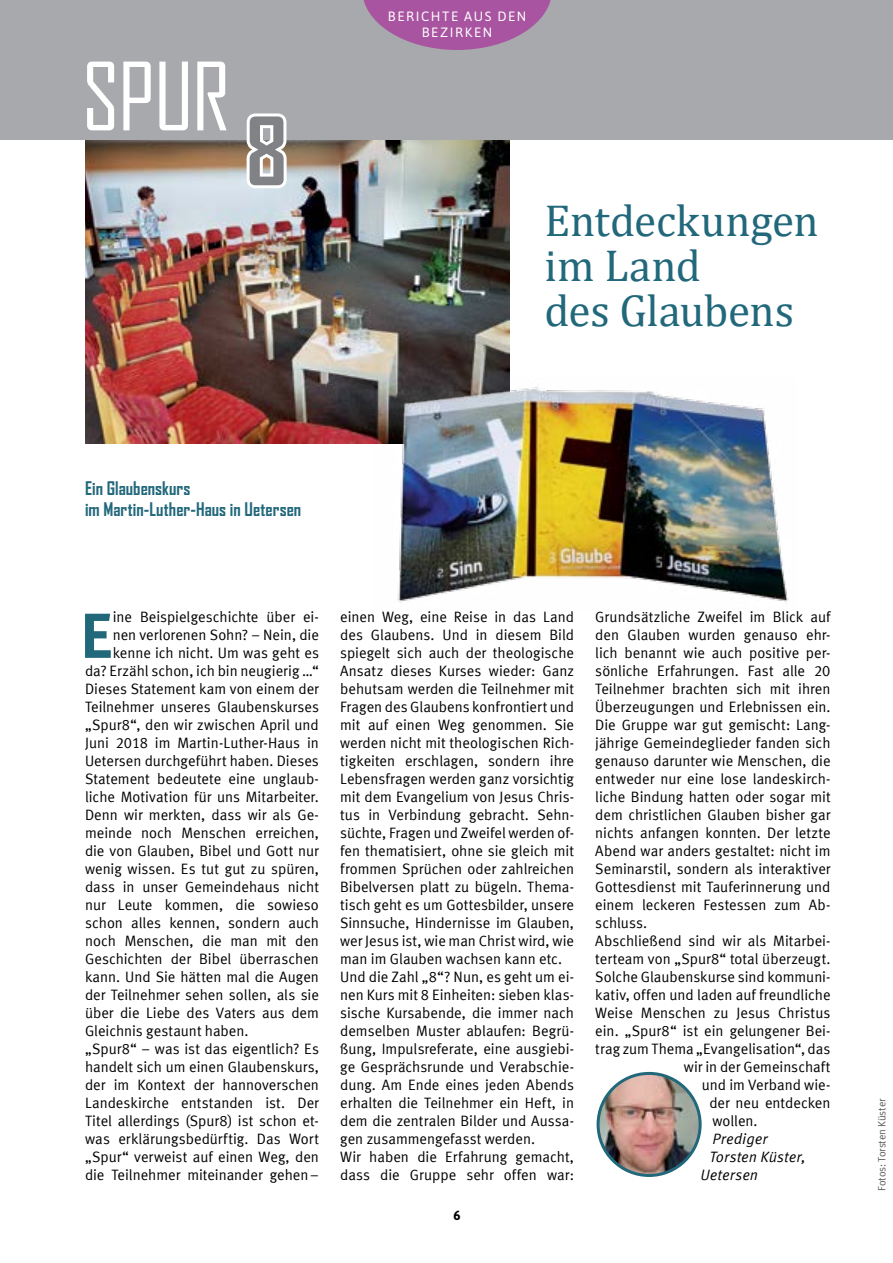
<style>
.page{position:relative;width:893px;height:1263px;background:#fff}
.page>*{position:absolute;margin:0;border:0;box-sizing:border-box;transform-origin:0 0}
.t1{font:90px "Agency FB";color:#fff}
.t2{font:700 90px "Agency FB";color:#808285}
.t3{font:700 63.45px "Meta Corr";color:#22687b}
.t4{font:45px/45px "Cambria";letter-spacing:-.005em;color:#22687b}
.t5{font:700 18px/21.6px "Agency FB";color:#22687b}
.t6{font:15px/18px "Meta Corr";color:#000}
.t7{font:italic 15px "Meta Corr";color:#000}
.t8{font:13.5px/15.8px "Asap";letter-spacing:.12em;color:#fff;text-align:center}
.t9{font:700 13.5px "Asap";color:#000}
.t10{font:10.5px "Meta Corr";letter-spacing:-.005em;color:#58595b}
</style>
<div class="page">
<img style="left:85px;top:139px;width:425px;height:304px">
<div style="left:0;top:0;width:893px;height:139px;background:#a7a9ac"></div>
<svg style="left:244px;top:113px;width:46px;height:78px"></svg>
<img style="left:372px;top:378px;width:417px;height:225px">
<svg style="left:363px;top:0;width:188px;height:50px"></svg>
<img style="left:598px;top:1073px;width:102px;height:102px;border-radius:51px">
<div style="left:597px;top:1072px;width:105px;height:105px;border:3px solid #22687b;border-radius:50%"></div>
<h1 class="t1" style="left:82px;top:42px;width:150px">Spur</h1>
<h1 class="t2" style="left:246px;top:96px;width:44px">8</h1>
<p class="t8" style="left:388px;top:8px;width:140px">BERICHTE AUS DEN<br>BEZIRKEN</p>
<h3 class="t4" style="left:544px;top:198px;width:275px">Entdeckungen im Land<br>des Glaubens</h3>
<p class="t5" style="left:85px;top:477px;width:218px">Ein Glaubenskurs<br>im Martin-Luther-Haus in Uetersen</p>
<h2 class="t3" style="left:80px;top:598px;width:27px">E</h2>
<p class="t6" style="left:113px;top:607px;width:208px">ine Beispielgeschichte über ei-</p>
<p class="t6" style="left:113px;top:625px;width:208px">nen verlorenen Sohn? – Nein, die</p>
<p class="t6" style="left:113px;top:643px;width:208px">kenne ich nicht. Um was geht es</p>
<p class="t6" style="left:85px;top:661px;width:235px">da? Erzähl schon, ich bin neugierig …“</p>
<p class="t6" style="left:85px;top:679px;width:235px">Dieses Statement kam von einem der</p>
<p class="t6" style="left:85px;top:697px;width:235px">Teilnehmer unseres Glaubenskurses</p>
<p class="t6" style="left:85px;top:715px;width:235px">„Spur8“, den wir zwischen April und</p>
<p class="t6" style="left:85px;top:733px;width:235px">Juni 2018 im Martin-Luther-Haus in</p>
<p class="t6" style="left:85px;top:751px;width:235px">Uetersen durchgeführt haben. Dieses</p>
<p class="t6" style="left:85px;top:769px;width:235px">Statement bedeutete eine unglaub-</p>
<p class="t6" style="left:85px;top:787px;width:235px">liche Motivation für uns Mitarbeiter.</p>
<p class="t6" style="left:85px;top:805px;width:235px">Denn wir merkten, dass wir als Ge-</p>
<p class="t6" style="left:85px;top:823px;width:235px">meinde noch Menschen erreichen,</p>
<p class="t6" style="left:85px;top:841px;width:235px">die von Glauben, Bibel und Gott nur</p>
<p class="t6" style="left:85px;top:859px;width:235px">wenig wissen. Es tut gut zu spüren,</p>
<p class="t6" style="left:85px;top:877px;width:235px">dass in unser Gemeindehaus nicht</p>
<p class="t6" style="left:85px;top:895px;width:235px">nur Leute kommen, die sowieso</p>
<p class="t6" style="left:85px;top:913px;width:235px">schon alles kennen, sondern auch</p>
<p class="t6" style="left:85px;top:931px;width:235px">noch Menschen, die man mit den</p>
<p class="t6" style="left:85px;top:949px;width:235px">Geschichten der Bibel überraschen</p>
<p class="t6" style="left:85px;top:967px;width:235px">kann. Und Sie hätten mal die Augen</p>
<p class="t6" style="left:85px;top:985px;width:235px">der Teilnehmer sehen sollen, als sie</p>
<p class="t6" style="left:85px;top:1003px;width:235px">über die Liebe des Vaters aus dem</p>
<p class="t6" style="left:85px;top:1021px;width:165px">Gleichnis gestaunt haben.</p>
<p class="t6" style="left:85px;top:1039px;width:235px">„Spur8“ – was ist das eigentlich? Es</p>
<p class="t6" style="left:85px;top:1057px;width:235px">handelt sich um einen Glaubenskurs,</p>
<p class="t6" style="left:85px;top:1075px;width:235px">der im Kontext der hannoverschen</p>
<p class="t6" style="left:85px;top:1093px;width:235px">Landeskirche entstanden ist. Der</p>
<p class="t6" style="left:85px;top:1111px;width:235px">Titel allerdings (Spur8) ist schon et-</p>
<p class="t6" style="left:85px;top:1129px;width:235px">was erklärungsbedürftig. Das Wort</p>
<p class="t6" style="left:85px;top:1147px;width:235px">„Spur“ verweist auf einen Weg, den</p>
<p class="t6" style="left:85px;top:1165px;width:235px">die Teilnehmer miteinander gehen–</p>
<p class="t6" style="left:340px;top:607px;width:235px">einen Weg, eine Reise in das Land des Glaubens. Und in diesem Bild spiegelt sich auch der theologische Ansatz dieses Kurses wieder: Ganz behutsam werden die Teilnehmer mit Fragen des Glaubens konfrontiert und mit auf einen Weg genommen. Sie werden nicht mit theologischen Rich&shy;tigkeiten erschlagen, sondern ihre Lebensfragen werden ganz vorsichtig mit dem Evangelium von Jesus Chris&shy;tus in Verbindung gebracht. Sehn&shy;süchte, Fragen und Zweifel werden of&shy;fen thematisiert, ohne sie gleich mit frommen Sprüchen oder zahlreichen Bibelversen platt zu bügeln. Thema&shy;tisch geht es um Gottesbilder, unsere Sinnsuche, Hindernisse im Glauben, wer Jesus ist, wie man Christ wird, wie man im Glauben wachsen kann etc.<br>Und die Zahl „8“? Nun, es geht um ei&shy;nen Kurs mit 8 Einheiten: sieben klas&shy;sische Kursabende, die immer nach demselben Muster ablaufen: Begrü&shy;ßung, Impulsreferate, eine ausgiebi&shy;ge Gesprächsrunde und Verabschie&shy;dung. Am Ende eines jeden Abends erhalten die Teilnehmer ein Heft, in dem die zentralen Bilder und Aussa&shy;gen zusammengefasst werden.<br>Wir haben die Erfahrung gemacht, dass die Gruppe sehr offen war:</p>
<p class="t6" style="left:595px;top:607px;width:237px">Grundsätzliche Zweifel im Blick auf</p>
<p class="t6" style="left:595px;top:625px;width:237px">den Glauben wurden genauso ehr-</p>
<p class="t6" style="left:595px;top:643px;width:237px">lich benannt wie auch positive per-</p>
<p class="t6" style="left:595px;top:661px;width:237px">sönliche Erfahrungen. Fast alle 20</p>
<p class="t6" style="left:595px;top:679px;width:237px">Teilnehmer brachten sich mit ihren</p>
<p class="t6" style="left:595px;top:697px;width:237px">Überzeugungen und Erlebnissen ein.</p>
<p class="t6" style="left:595px;top:715px;width:237px">Die Gruppe war gut gemischt: Lang-</p>
<p class="t6" style="left:595px;top:733px;width:237px">jährige Gemeindeglieder fanden sich</p>
<p class="t6" style="left:595px;top:751px;width:237px">genauso darunter wie Menschen, die</p>
<p class="t6" style="left:595px;top:769px;width:237px">entweder nur eine lose landeskirch-</p>
<p class="t6" style="left:595px;top:787px;width:237px">liche Bindung hatten oder sogar mit</p>
<p class="t6" style="left:595px;top:805px;width:237px">dem christlichen Glauben bisher gar</p>
<p class="t6" style="left:595px;top:823px;width:237px">nichts anfangen konnten. Der letzte</p>
<p class="t6" style="left:595px;top:841px;width:237px">Abend war anders gestaltet: nicht im</p>
<p class="t6" style="left:595px;top:859px;width:237px">Seminarstil, sondern als interaktiver</p>
<p class="t6" style="left:595px;top:877px;width:237px">Gottesdienst mit Tauferinnerung und</p>
<p class="t6" style="left:595px;top:895px;width:237px">einem leckeren Festessen zum Ab-</p>
<p class="t6" style="left:595px;top:913px;width:53px">schluss.</p>
<p class="t6" style="left:595px;top:931px;width:237px">Abschließend sind wir als Mitarbei-</p>
<p class="t6" style="left:595px;top:949px;width:237px">terteam von „Spur8“ total überzeugt.</p>
<p class="t6" style="left:595px;top:967px;width:237px">Solche Glaubenskurse sind kommuni-</p>
<p class="t6" style="left:595px;top:985px;width:237px">kativ, offen und laden auf freundliche</p>
<p class="t6" style="left:595px;top:1003px;width:237px">Weise Menschen zu Jesus Christus</p>
<p class="t6" style="left:595px;top:1021px;width:237px">ein. „Spur8“ ist ein gelungener Bei-</p>
<p class="t6" style="left:595px;top:1039px;width:237px">trag zum Thema „Evangelisation“, das</p>
<p class="t6" style="left:684px;top:1057px;width:148px">wir in der Gemeinschaft</p>
<p class="t6" style="left:702px;top:1075px;width:130px">und im Verband wie-</p>
<p class="t6" style="left:709px;top:1093px;width:123px">der neu entdecken</p>
<p class="t6" style="left:712px;top:1111px;width:47px">wollen.</p>
<p class="t7" style="left:712px;top:1130px;width:57px">Prediger</p>
<p class="t7" style="left:709px;top:1148px;width:98px">Torsten Küster,</p>
<p class="t7" style="left:700px;top:1166px;width:59px">Uetersen</p>
<p class="t9" style="left:454px;top:1206px;width:9px">6</p>
<p class="t10" style="left:876px;top:1191px;width:94px;rotate:-90deg">Fotos: Torsten Küster</p>
</div>
